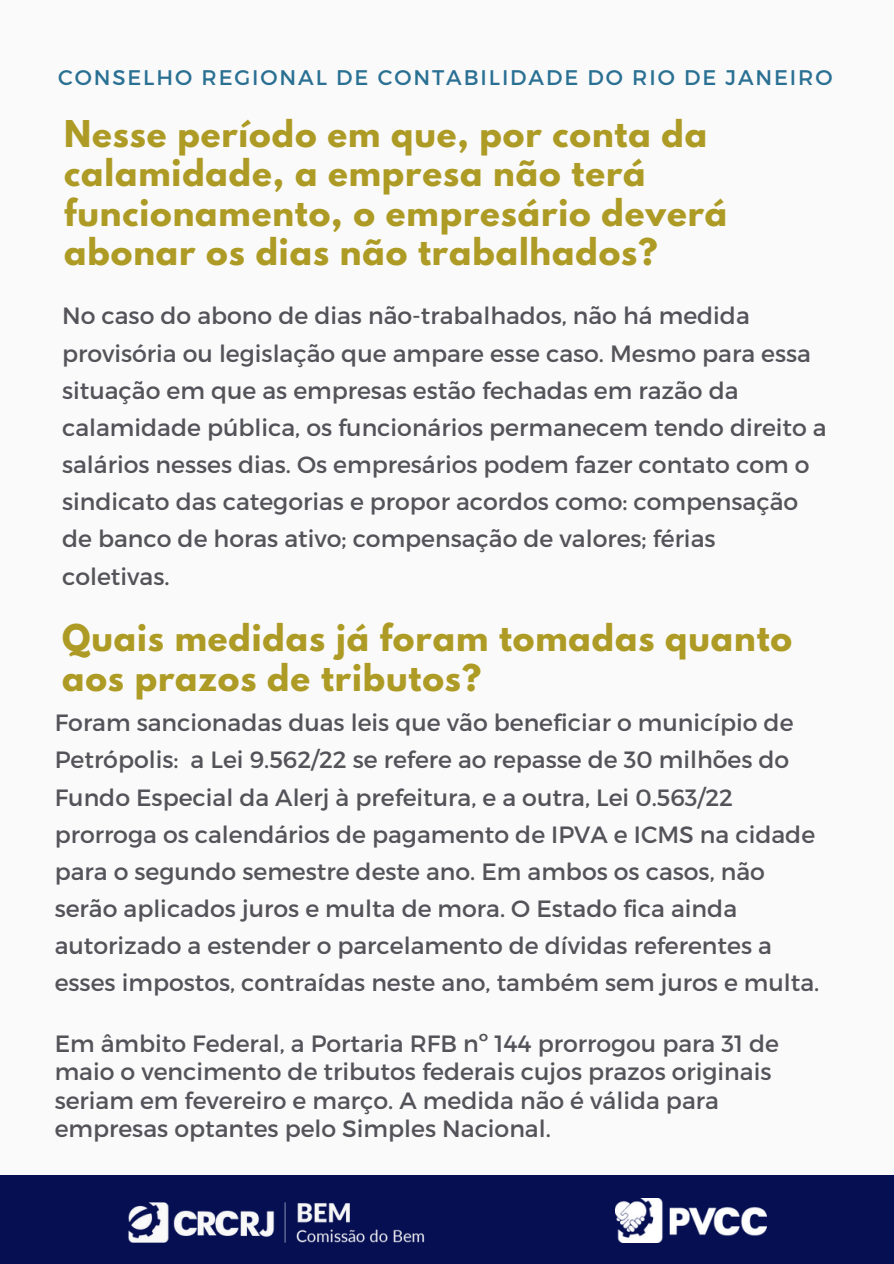
<style>
.page{position:relative;width:894px;height:1264px;background:#fff}
.page>*{position:absolute;margin:0;border:0;box-sizing:border-box;transform-origin:0 0}
.t1{font:700 32.7px/39.5px "League Spartan";letter-spacing:.03em;color:#ad9b25}
.t2{font:23.55px/37.2px "Montserrat";color:#535359}
.t3{font:21.15px "Montserrat";letter-spacing:.09em;color:#2a7093}
</style>
<div class="page">
<div style="left:0;top:0;width:893px;height:1263px;background:#fafafa"></div>
<div style="left:0;top:1175px;width:893px;height:88px;background:#050f52"></div>
<img style="left:128px;top:1202px;width:297px;height:41px">
<img style="left:615px;top:1198px;width:151px;height:44px">
<p class="t3" style="left:58px;top:64px;width:775px">CONSELHO REGIONAL DE CONTABILIDADE DO RIO DE JANEIRO</p>
<p class="t1" style="left:64px;top:118px;width:664px">Nesse período em que, por conta da calamidade, a empresa não terá funcionamento, o empresário deverá abonar os dias não trabalhados?</p>
<p class="t2" style="left:62px;top:296px;width:766px">No caso do abono de dias não-trabalhados, não há medida provisória ou legislação que ampare esse caso. Mesmo para essa situação em que as empresas estão fechadas em razão da calamidade pública, os funcionários permanecem tendo direito a salários nesses dias. Os empresários podem fazer contato com o sindicato das categorias e propor acordos como: compensação de banco de horas ativo; compensação de valores; férias coletivas.</p>
<p class="t1" style="left:62px;top:622px;width:731px">Quais medidas já foram tomadas quanto aos prazos de tributos?</p>
<p class="t2" style="left:55px;top:703px;width:766px">Foram sancionadas duas leis que vão beneficiar o município de Petrópolis: a Lei 9.562/22 se refere ao repasse de 30 milhões do Fundo Especial da Alerj à prefeitura, e a outra, Lei 0.563/22 prorroga os calendários de pagamento de IPVA e ICMS na cidade para o segundo semestre deste ano. Em ambos os casos, não serão aplicados juros e multa de mora. O Estado fica ainda autorizado a estender o parcelamento de dívidas referentes a esses impostos, contraídas neste ano, também sem juros e multa.</p>
<p class="t2" style="left:55px;top:1028px;width:725px;line-height:28.2px">Em âmbito Federal, a Portaria RFB nº 144 prorrogou para 31 de maio o vencimento de tributos federais cujos prazos originais seriam em fevereiro e março. A medida não é válida para empresas optantes pelo Simples Nacional.</p>
</div>
